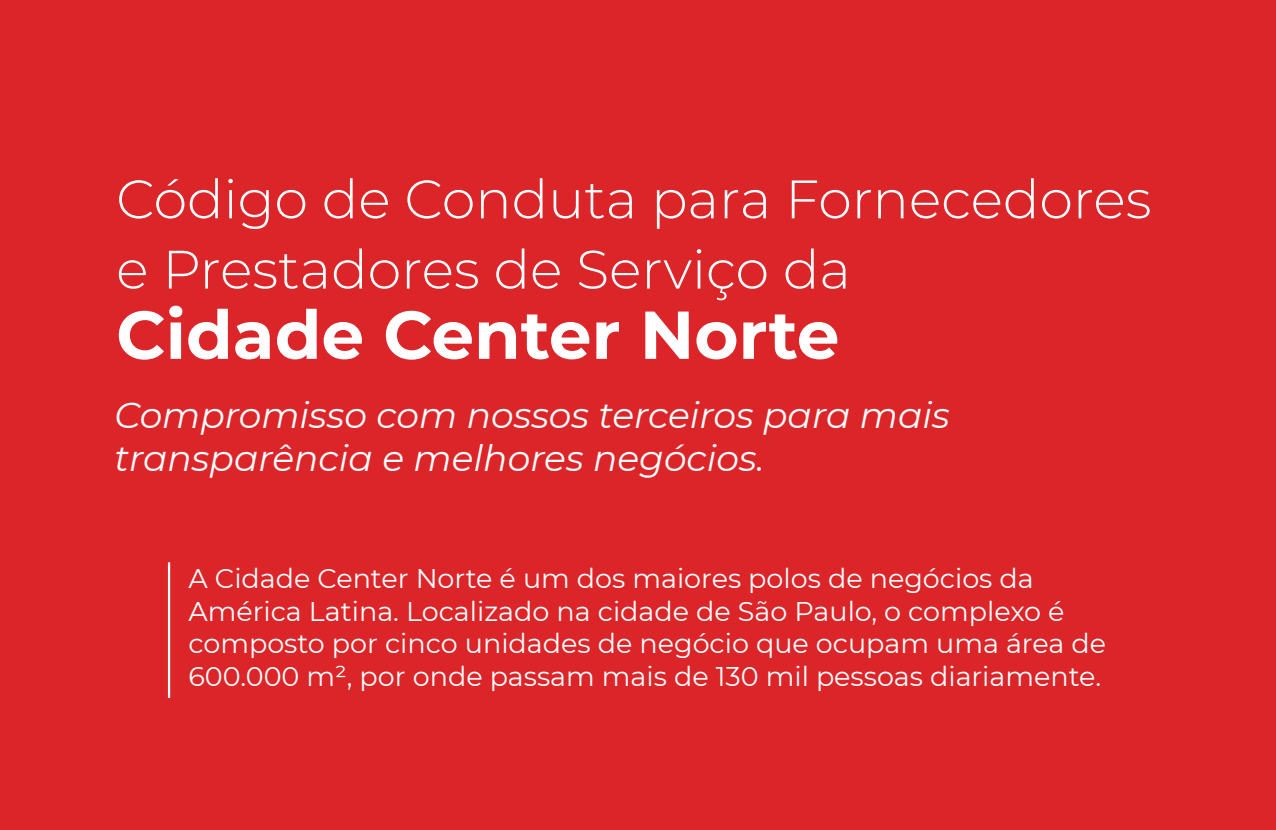
<style>
.page{position:relative;width:1276px;height:830px;background:#fff}
.page>*{position:absolute;margin:0;border:0;box-sizing:border-box;transform-origin:0 0}
.t1{font:700 67.5px "Montserrat";color:#fff}
.t2{font:300 54px/70.2px "Montserrat";color:#fff}
.t3{font:italic 36px/43.2px "Montserrat";color:#fff}
.t4{font:27px/32.4px "Montserrat";color:#fff}
</style>
<div class="page">
<div style="left:0;top:0;width:1276px;height:829px;background:#dc2529"></div>
<hr style="left:168px;top:562px;width:2px;height:135px;background:#fff">
<h2 class="t2" style="left:116px;top:162px;width:1036px">Código de Conduta para Fornecedores e Prestadores de Serviço da</h2>
<h1 class="t1" style="left:116px;top:286px;width:725px">Cidade Center Norte</h1>
<h3 class="t3" style="left:115px;top:391px;width:837px">Compromisso com nossos terceiros para mais transparência e melhores negócios.</h3>
<p class="t4" style="left:188px;top:561px;width:919px">A Cidade Center Norte é um dos maiores polos de negócios da América Latina. Localizado na cidade de São Paulo, o complexo é composto por cinco unidades de negócio que ocupam uma área de 600.000 m², por onde passam mais de 130 mil pessoas diariamente.</p>
</div>
